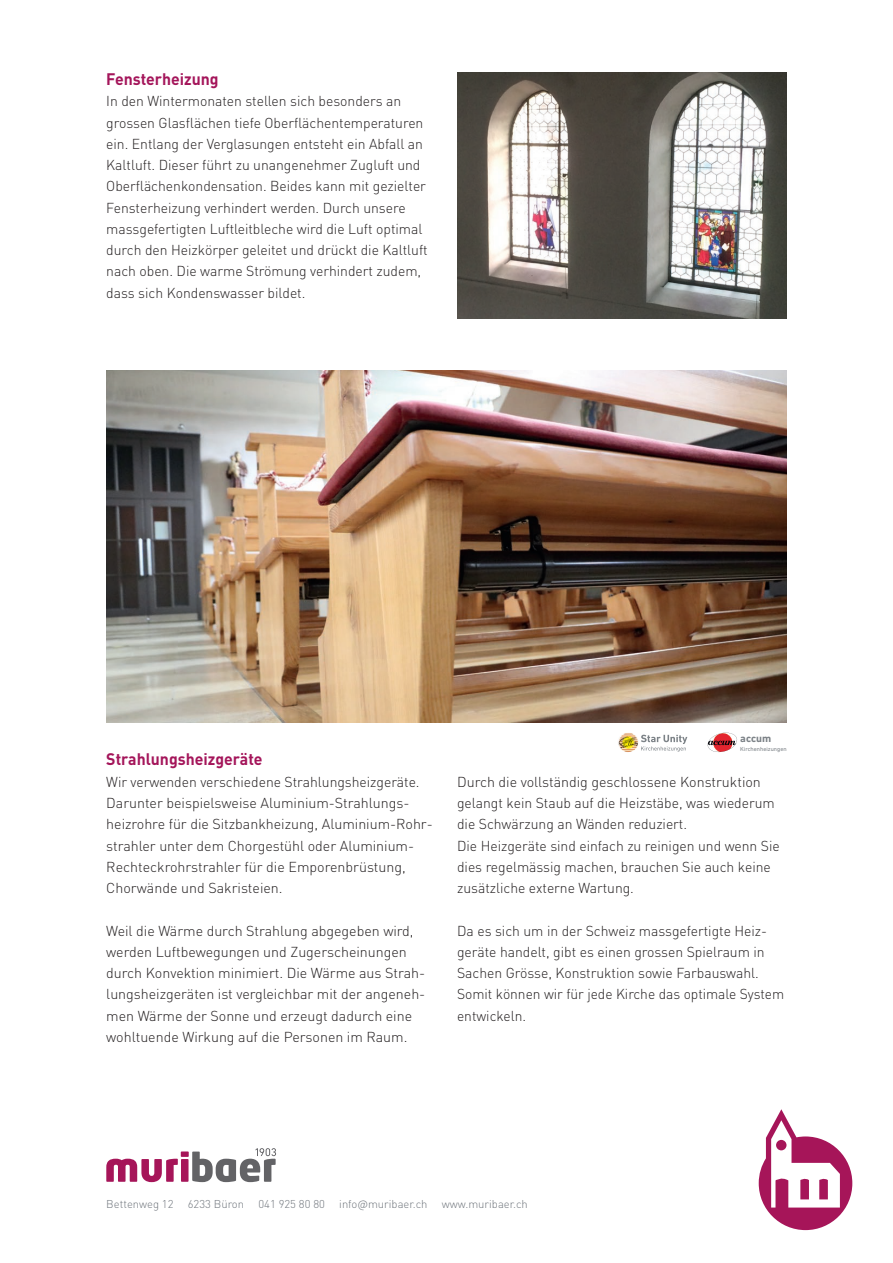
<style>
.page{position:relative;width:893px;height:1263px;background:#fff}
.page>*{position:absolute;margin:0;border:0;box-sizing:border-box;transform-origin:0 0}
.t1{font:700 16.5px "DIN Pro";color:#a4155a;scale:.96 1}
.t2{font:300 14.25px/21.3px "DIN Pro";color:#231f20}
.t3{font:300 11.25px "DIN Pro";color:#6f757c}
.t4{font:700 10.8px "DIN Next LT Pro";color:#7c8287}
.t5{font:6px "DIN Next LT Pro";color:#7c8287}
</style>
<div class="page">
<img style="left:457px;top:73px;width:330px;height:246px">
<img style="left:106px;top:370px;width:681px;height:353px">
<svg style="left:759px;top:1109px;width:93px;height:121px"></svg>
<svg style="left:106px;top:1148px;width:170px;height:34px"></svg>
<img style="left:618px;top:733px;width:21px;height:19px">
<svg style="left:641px;top:735px;width:46px;height:17px"></svg>
<svg style="left:707px;top:732px;width:30px;height:20px"></svg>
<p class="t1" style="left:106px;top:68px;width:119px">Fensterheizung</p>
<p class="t2" style="left:106px;top:90px;width:323px">In den Wintermonaten stellen sich besonders an grossen Glasflächen tiefe Oberflächentemperaturen ein. Entlang der Verglasungen entsteht ein Abfall an Kaltluft. Dieser führt zu unangenehmer Zugluft und Oberflächenkondensation. Beides kann mit gezielter Fensterheizung verhindert werden. Durch unsere massgefertigten Luftleitbleche wird die Luft optimal durch den Heizkörper geleitet und drückt die Kaltluft nach oben. Die warme Strömung verhindert zudem, dass sich Kondenswasser bildet.</p>
<p class="t1" style="left:106px;top:748px;width:164px">Strahlungsheizgeräte</p>
<p class="t2" style="left:106px;top:770px;width:328px">Wir verwenden verschiedene Strahlungsheizgeräte.<br>Darunter beispielsweise Aluminium-Strahlungs&shy;heizrohre für die Sitzbankheizung, Aluminium-Rohr&shy;strahler unter dem Chorgestühl oder Aluminium-Rechteckrohrstrahler für die Emporenbrüstung, Chorwände und Sakristeien.</p>
<p class="t2" style="left:106px;top:919px;width:321px">Weil die Wärme durch Strahlung abgegeben wird, werden Luftbewegungen und Zugerscheinungen durch Konvektion minimiert. Die Wärme aus Strah&shy;lungsheizgeräten ist vergleichbar mit der angeneh&shy;men Wärme der Sonne und erzeugt dadurch eine wohltuende Wirkung auf die Personen im Raum.</p>
<p class="t4" style="left:740px;top:732px;width:33px">accum</p>
<p class="t5" style="left:740px;top:745px;width:48px">Kirchenheizungen</p>
<p class="t2" style="left:457px;top:770px;width:324px">Durch die vollständig geschlossene Konstruktion gelangt kein Staub auf die Heizstäbe, was wiederum die Schwärzung an Wänden reduziert.<br>Die Heizgeräte sind einfach zu reinigen und wenn Sie dies regelmässig machen, brauchen Sie auch keine zusätzliche externe Wartung.</p>
<p class="t2" style="left:457px;top:919px;width:329px">Da es sich um in der Schweiz massgefertigte Heiz&shy;geräte handelt, gibt es einen grossen Spielraum in Sachen Grösse, Konstruktion sowie Farbauswahl.<br>Somit können wir für jede Kirche das optimale System entwickeln.</p>
<p class="t3" style="left:106px;top:1196px;width:69px">Bettenweg 12</p>
<p class="t3" style="left:188px;top:1196px;width:58px">6233 Büron</p>
<p class="t3" style="left:258px;top:1196px;width:68px">041 925 80 80</p>
<p class="t3" style="left:339px;top:1196px;width:90px">info@muribaer.ch</p>
<p class="t3" style="left:442px;top:1196px;width:87px">www.muribaer.ch</p>
</div>
